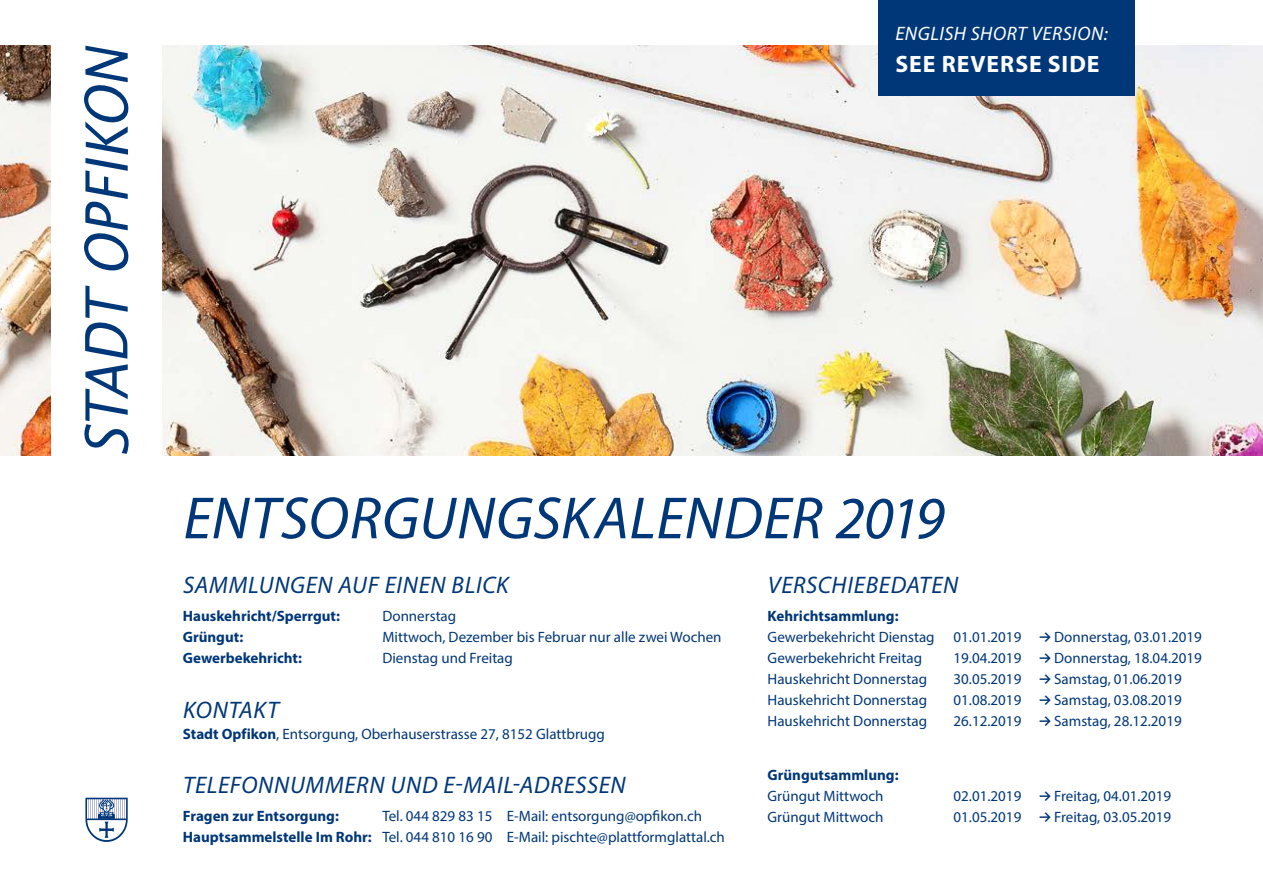
<style>
.page{position:relative;width:1263px;height:893px;background:#fff}
.page>*{position:absolute;margin:0;border:0;box-sizing:border-box;transform-origin:0 0}
.t1{font:italic 60px "Myriad Pro";letter-spacing:.01em;color:#003778}
.t2{font:italic 24px "Myriad Pro";letter-spacing:.025em;color:#003778}
.t3{font:700 23.7px "Myriad Pro";letter-spacing:.04em;color:#fff}
.t4{font:italic 19.5px "Myriad Pro";letter-spacing:.025em;color:#fff}
.t5{font:15px/21px "Myriad Pro";color:#003778}
.t6{font:700 15px "Myriad Pro";color:#003778}
.s1{font-weight:700}
.s2{font-family:"Akkurat Std";font-weight:700}
</style>
<div class="page">
<img style="left:0;top:46px;width:1263px;height:409px">
<div style="left:51px;top:0;width:111px;height:893px;background:#fff"></div>
<svg style="left:84px;top:46px;width:45px;height:225px"></svg>
<svg style="left:84px;top:285px;width:45px;height:169px"></svg>
<svg style="left:85px;top:798px;width:43px;height:44px"></svg>
<div style="left:878px;top:0;width:256px;height:96px;background:#003778"></div>
<h3 class="t4" style="left:895px;top:22px;width:214px">ENGLISH SHORT VERSION:</h3>
<h3 class="t3" style="left:895px;top:48px;width:206px">SEE REVERSE SIDE</h3>
<h1 class="t1" style="left:183px;top:481px;width:763px">ENTSORGUNGSKALENDER 2019</h1>
<h2 class="t2" style="left:183px;top:570px;width:327px">SAMMLUNGEN AUF EINEN BLICK</h2>
<p class="t6" style="left:183px;top:606px;width:159px">Hauskehricht/Sperrgut:</p>
<p class="t5" style="left:382px;top:605px;width:75px">Donnerstag</p>
<p class="t6" style="left:183px;top:627px;width:62px">Grüngut:</p>
<p class="t5" style="left:382px;top:626px;width:341px">Mittwoch, Dezember bis Februar nur alle zwei Wochen</p>
<p class="t6" style="left:183px;top:648px;width:121px">Gewerbekehricht:</p>
<p class="t5" style="left:382px;top:647px;width:132px">Dienstag und Freitag</p>
<h2 class="t2" style="left:183px;top:695px;width:97px">KONTAKT</h2>
<p class="t5" style="left:183px;top:723px;width:424px"><span class="s1">Stadt Opfikon</span>, Entsorgung, Oberhauserstrasse 27, 8152 Glattbrugg</p>
<h2 class="t2" style="left:183px;top:770px;width:444px">TELEFONNUMMERN UND E-MAIL-ADRESSEN</h2>
<p class="t6" style="left:183px;top:806px;width:158px">Fragen zur Entsorgung:</p>
<p class="t5" style="left:183px;top:805px;width:543px;text-indent:200px">Tel. 044 829 83 15 E-Mail: entsorgung@opfikon.ch<br><span class="s1">Hauptsammelstelle Im Rohr:</span> Tel. 044 810 16 90 E-Mail: pischte@plattformglattal.ch</p>
<h2 class="t2" style="left:768px;top:570px;width:192px">VERSCHIEBEDATEN</h2>
<p class="t6" style="left:767px;top:606px;width:133px">Kehrichtsammlung:</p>
<p class="t5" style="left:767px;top:626px;width:169px">Gewerbekehricht Dienstag</p>
<p class="t5" style="left:953px;top:626px;width:250px">01.01.2019 <span class="s2">→</span> Donnerstag, 03.01.2019</p>
<p class="t5" style="left:767px;top:647px;width:156px">Gewerbekehricht Freitag</p>
<p class="t5" style="left:953px;top:647px;width:250px">19.04.2019 <span class="s2">→</span> Donnerstag, 18.04.2019</p>
<p class="t5" style="left:767px;top:668px;width:161px">Hauskehricht Donnerstag</p>
<p class="t5" style="left:953px;top:668px;width:230px">30.05.2019 <span class="s2">→</span> Samstag, 01.06.2019</p>
<p class="t5" style="left:767px;top:689px;width:161px">Hauskehricht Donnerstag</p>
<p class="t5" style="left:953px;top:689px;width:230px">01.08.2019 <span class="s2">→</span> Samstag, 03.08.2019</p>
<p class="t5" style="left:767px;top:710px;width:161px">Hauskehricht Donnerstag</p>
<p class="t5" style="left:953px;top:710px;width:230px">26.12.2019 <span class="s2">→</span> Samstag, 28.12.2019</p>
<p class="t6" style="left:767px;top:766px;width:133px">Grüngutsammlung:</p>
<p class="t5" style="left:767px;top:786px;width:117px">Grüngut Mittwoch</p>
<p class="t5" style="left:953px;top:786px;width:219px">02.01.2019 <span class="s2">→</span> Freitag, 04.01.2019</p>
<p class="t5" style="left:767px;top:807px;width:117px">Grüngut Mittwoch</p>
<p class="t5" style="left:953px;top:807px;width:219px">01.05.2019 <span class="s2">→</span> Freitag, 03.05.2019</p>
</div>
